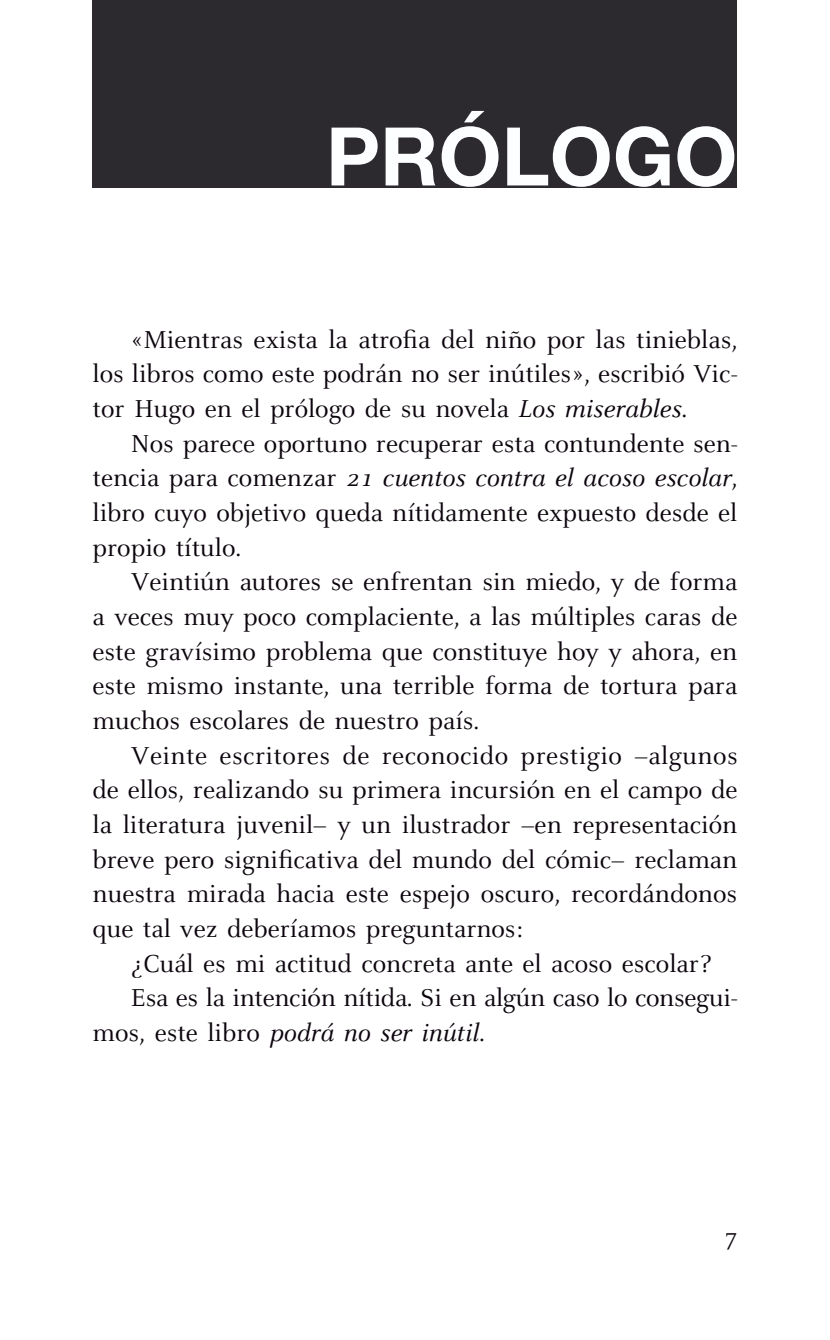
<style>
.page{position:relative;width:830px;height:1340px;background:#fff}
.page>*{position:absolute;margin:0;border:0;box-sizing:border-box;transform-origin:0 0}
.t1{font:700 81px "Helvetica Neue LT Std";color:#fdfeff}
.t2{font:27px/34.6px "Celeste";color:#0c050d;text-align:justify}
.t3{font:italic 27px "Celeste";color:#0c050d}
.t4{font:24.75px "Celeste";color:#0c050d}
.s1{font-style:italic}
.s2{font-style:normal}
</style>
<div class="page">
<div style="left:92px;top:0;width:645px;height:188px;background:#2d2a2f"></div>
<h1 class="t1" style="left:326px;top:128px;width:413px">PRÓLOGO</h1>
<p class="t2" style="left:92px;top:324px;width:646px;text-indent:38px">«Mientras exista la atrofia del niño por las tinieblas, los libros como este podrán no ser inútiles», escribió Vic&shy;tor Hugo en el prólogo de su novela <span class="s1">Los miserables</span>.</p>
<p class="t2" style="left:92px;top:428px;width:646px;text-indent:38px">Nos parece oportuno recuperar esta contundente sen&shy;tencia para comenzar <span class="s1">21 cuentos contra el acoso escolar</span>, libro cuyo objetivo queda nítidamente expuesto desde el propio título.</p>
<p class="t2" style="left:92px;top:567px;width:646px;text-indent:38px">Veintiún autores se enfrentan sin miedo, y de forma a veces muy poco complaciente, a las múltiples caras de este gravísimo problema que constituye hoy y ahora, en este mismo instante, una terrible forma de tortura para muchos escolares de nuestro país.</p>
<p class="t2" style="left:92px;top:740px;width:646px;text-indent:38px">Veinte escritores de reconocido prestigio –algunos de ellos, realizando su primera incursión en el campo de la literatura juvenil– y un ilustrador –en representación breve pero significativa del mundo del cómic– reclaman nuestra mirada hacia este espejo oscuro, recordándonos que tal vez deberíamos preguntarnos:</p>
<p class="t2" style="left:131px;top:948px;width:581px">¿Cuál es mi actitud concreta ante el acoso escolar?</p>
<p class="t2" style="left:131px;top:982px;width:607px">Esa es la intención nítida. Si en algún caso lo consegui-</p>
<p class="t3" style="left:92px;top:1021px;width:393px"><span class="s2">mos, este libro</span> podrá no ser inútil<span class="s2">.</span></p>
<p class="t4" style="left:724px;top:1226px;width:14px">7</p>
</div>
